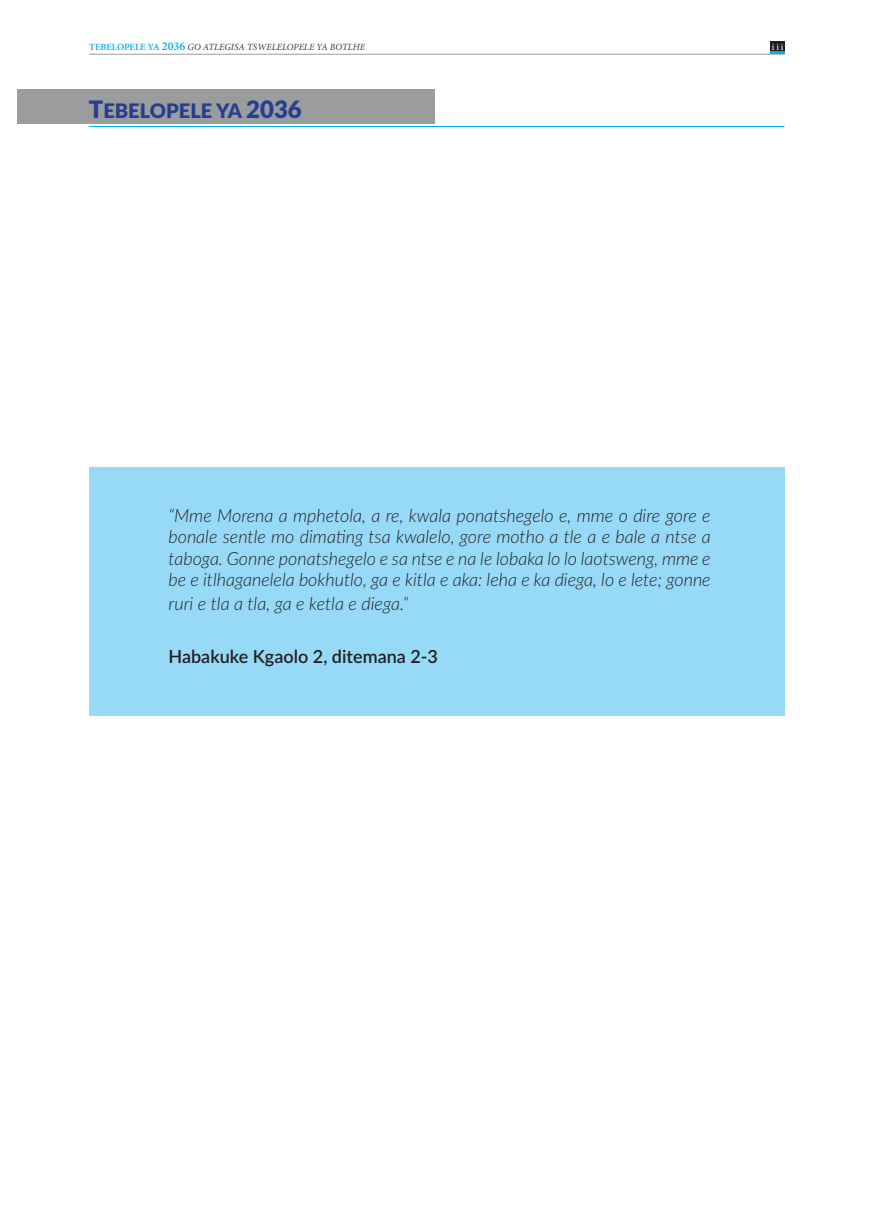
<style>
.page{position:relative;width:874px;height:1225px;background:#fff}
.page>*{position:absolute;margin:0;border:0;box-sizing:border-box;transform-origin:0 0}
.t1{font:900 20px "Lato";color:#253f8e}
.t2{font:italic 300 18px/21.6px "Lato";color:#231f20;text-align:justify}
.t3{font:600 18px "Lato";color:#231f20}
.t4{font:9.6px "Minion Pro";color:#fff}
.t5{font:italic 9.4px "Minion Pro";color:#3e3e3f}
.s1{font-weight:600;font-style:normal;color:#00aeef}
.s2{font-weight:600;font-style:normal;font-size:12px;color:#00aeef}
.s3{font-size:24px}
</style>
<div class="page">
<div style="left:770px;top:44px;width:14px;height:10px;background:#00aeef"></div>
<div style="left:770px;top:41px;width:14px;height:10px;background:#231f20"></div>
<hr style="left:89px;top:54px;width:695px;height:1px;background:#9a9c9e">
<div style="left:89px;top:468px;width:695px;height:248px;background:#97daf8"></div>
<div style="left:17px;top:89px;width:417px;height:35px;background:#9a9c9e"></div>
<hr style="left:89px;top:126px;width:695px;height:1px;background:#00aeef">
<p class="t5" style="left:89px;top:40px;width:277px"><span class="s1">TEBELOPELE YA</span> <span class="s2">2036</span> GO ATLEGISA TSWELELOPELE YA BOTLHE</p>
<p class="t4" style="left:771px;top:40px;width:13px">iii</p>
<p class="t1" style="left:89px;top:95px;width:214px"><span class="s3">T</span>EBELOPELE YA <span class="s3">2036</span></p>
<p class="t2" style="left:168px;top:503px;width:543px">“Mme Morena a mphetola, a re, kwala ponatshegelo e, mme o dire gore e bonale sentle mo dimating tsa kwalelo, gore motho a tle a e bale a ntse a taboga. Gonne ponatshegelo e sa ntse e na le lobaka lo lo laotsweng, mme e be e itlhaganelela bokhutlo, ga e kitla e aka: leha e ka diega, lo e lete; gonne</p>
<p class="t2" style="left:168px;top:592px;width:241px">ruri e tla a tla, ga e ketla e diega.”</p>
<p class="t3" style="left:168px;top:643px;width:271px">Habakuke Kgaolo 2, ditemana 2-3</p>
</div>
